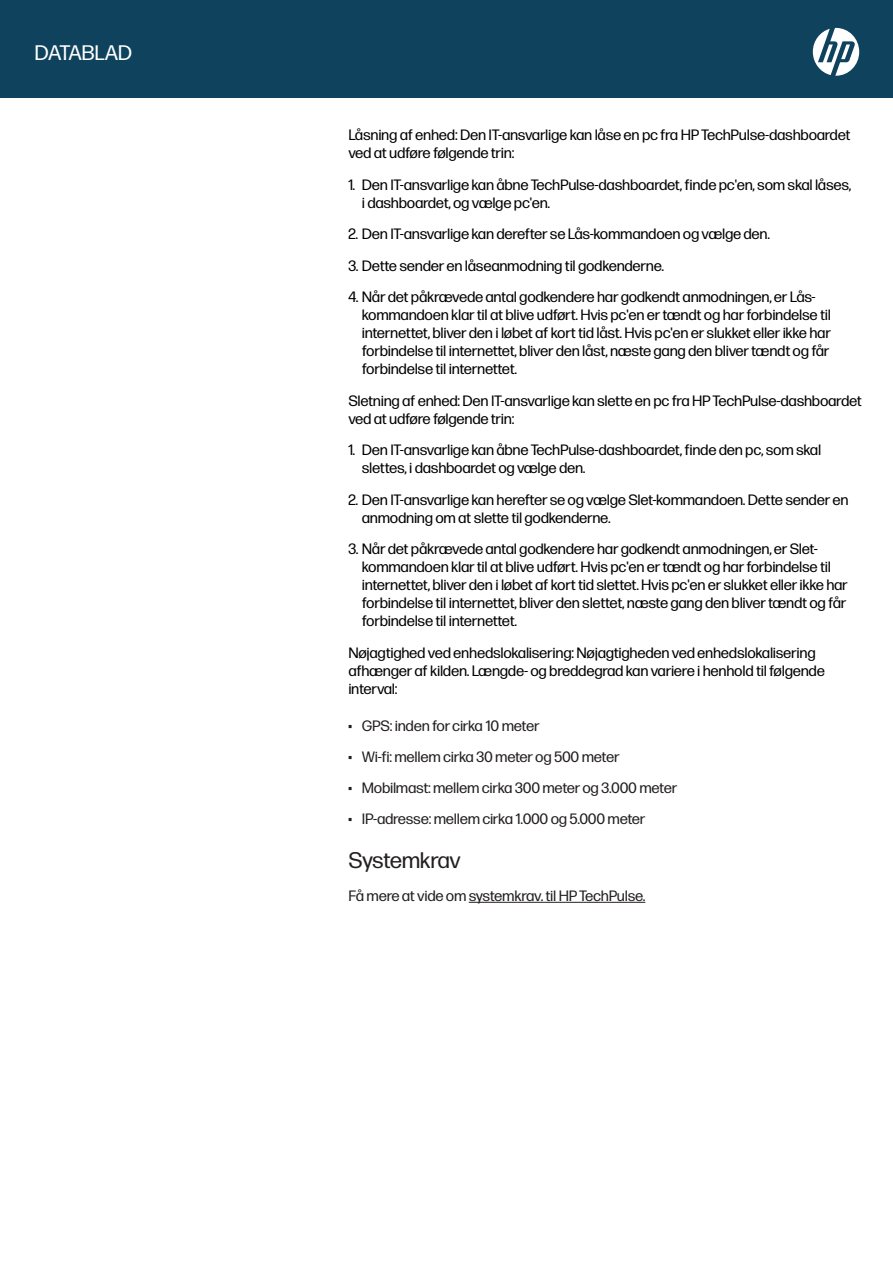
<style>
.page{position:relative;width:893px;height:1263px;background:#fff}
.page>*{position:absolute;margin:0;border:0;box-sizing:border-box;transform-origin:0 0}
.t1{font:22.5px "Forma DJR Micro";letter-spacing:-.02em;color:#231f20}
.t2{font:21px "Forma DJR Micro";letter-spacing:-.02em;color:#fff}
.t3{font:15px/18px "Forma DJR Micro";letter-spacing:-.02em;color:#000}
.t4{font:15px "Forma DJR Micro";letter-spacing:-.02em;color:#231f20}
.s1{font-family:"Forma DJR Display"}
</style>
<div class="page">
<div style="left:0;top:0;width:893px;height:98px;background:#0f425c"></div>
<svg style="left:813px;top:28px;width:46px;height:48px"></svg>
<hr style="left:469px;top:902px;width:176px;height:1px;background:#231f20">
<h2 class="t2" style="left:35px;top:38px;width:99px">DATABLAD</h2>
<p class="t3" style="left:348px;top:125px;width:504px">Låsning af enhed: Den IT-ansvarlige kan låse en pc fra HP TechPulse-dashboardet ved at udføre følgende trin:</p>
<p class="t3" style="left:362px;top:174px;width:491px;text-indent:-14px"><span class="s1">1.</span> Den IT-ansvarlige kan åbne TechPulse-dashboardet, finde pc'en, som skal låses, i dashboardet, og vælge pc'en.</p>
<p class="t3" style="left:348px;top:224px;width:423px"><span class="s1">2.</span> Den IT-ansvarlige kan derefter se Lås-kommandoen og vælge den.</p>
<p class="t3" style="left:348px;top:255px;width:317px"><span class="s1">3.</span> Dette sender en låseanmodning til godkenderne.</p>
<p class="t3" style="left:362px;top:287px;width:471px;text-indent:-14px"><span class="s1">4.</span> Når det påkrævede antal godkendere har godkendt anmodningen, er Lås&shy;kommandoen klar til at blive udført. Hvis pc'en er tændt og har forbindelse til internettet, bliver den i løbet af kort tid låst. Hvis pc'en er slukket eller ikke har forbindelse til internettet, bliver den låst, næste gang den bliver tændt og får forbindelse til internettet.</p>
<p class="t3" style="left:348px;top:390px;width:515px">Sletning af enhed: Den IT-ansvarlige kan slette en pc fra HP TechPulse-dashboardet ved at udføre følgende trin:</p>
<p class="t3" style="left:362px;top:440px;width:461px;text-indent:-14px"><span class="s1">1.</span> Den IT-ansvarlige kan åbne TechPulse-dashboardet, finde den pc, som skal slettes, i dashboardet og vælge den.</p>
<p class="t3" style="left:362px;top:489px;width:488px;text-indent:-14px"><span class="s1">2.</span> Den IT-ansvarlige kan herefter se og vælge Slet-kommandoen. Dette sender en anmodning om at slette til godkenderne.</p>
<p class="t3" style="left:362px;top:539px;width:487px;text-indent:-14px"><span class="s1">3.</span> Når det påkrævede antal godkendere har godkendt anmodningen, er Slet&shy;kommandoen klar til at blive udført. Hvis pc'en er tændt og har forbindelse til internettet, bliver den i løbet af kort tid slettet. Hvis pc'en er slukket eller ikke har forbindelse til internettet, bliver den slettet, næste gang den bliver tændt og får forbindelse til internettet.</p>
<p class="t3" style="left:348px;top:642px;width:478px">Nøjagtighed ved enhedslokalisering: Nøjagtigheden ved enhedslokalisering afhænger af kilden. Længde- og breddegrad kan variere i henhold til følgende interval:</p>
<p class="t4" style="left:348px;top:715px;width:193px"><span class="s1">•</span> GPS: inden for cirka 10 meter</p>
<p class="t4" style="left:348px;top:746px;width:273px"><span class="s1">•</span> Wi-fi: mellem cirka 30 meter og 500 meter</p>
<p class="t4" style="left:348px;top:777px;width:330px"><span class="s1">•</span> Mobilmast: mellem cirka 300 meter og 3.000 meter</p>
<p class="t4" style="left:348px;top:807px;width:299px"><span class="s1">•</span> IP-adresse: mellem cirka 1.000 og 5.000 meter</p>
<h1 class="t1" style="left:348px;top:844px;width:114px">Systemkrav</h1>
<p class="t4" style="left:348px;top:885px;width:299px">Få mere at vide om systemkrav. til HP TechPulse.</p>
</div>
